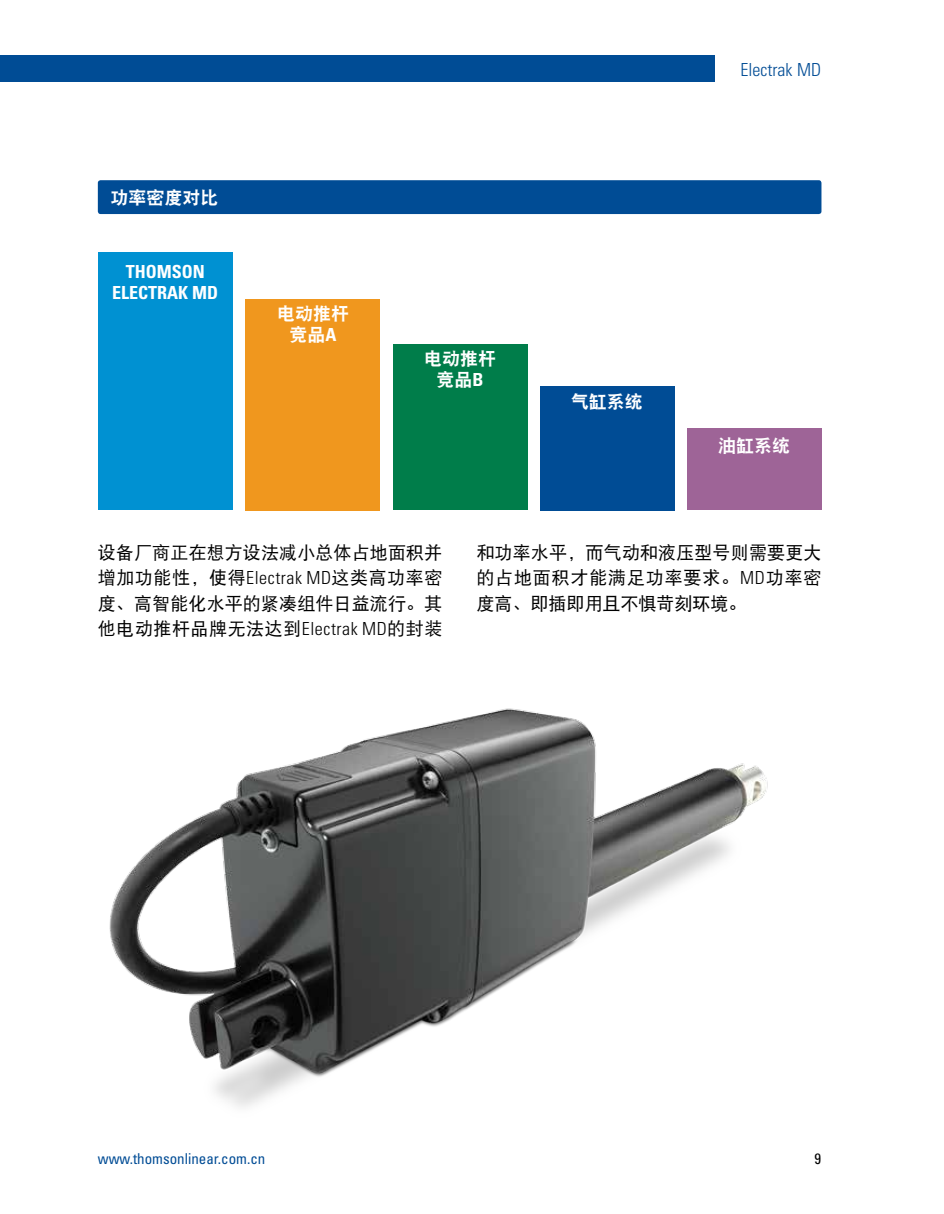
<style>
.page{position:relative;width:944px;height:1214px;background:#fff}
.page>*{position:absolute;margin:0;border:0;box-sizing:border-box;transform-origin:0 0}
.t1{font:18px/25.5px "DF Hei W5";letter-spacing:.01em;color:#000;text-align:justify}
.t2{font:18px/21px "DF Hei W9";color:#fff;text-align:center}
.t3{font:700 condensed 18px/21px "Univers";color:#fff;text-align:center}
.t4{font:300 condensed 18px "Univers";color:#004c95}
.t5{font:condensed 15px "Univers";color:#004c95}
.t6{font:condensed 15px "Univers";color:#000}
.s1{font-family:"Univers";font-weight:700;font-stretch:condensed}
.s2{font-family:"Univers";font-weight:300;font-stretch:condensed}
</style>
<div class="page">
<div style="left:13px;top:56px;width:701px;height:26px;background:#004c95"></div>
<div style="left:0;top:56px;width:13px;height:26px;background:#004c95"></div>
<img style="left:109px;top:708px;width:659px;height:399px">
<div style="left:98px;top:252px;width:134px;height:258px;background:#0091d2"></div>
<div style="left:245px;top:299px;width:135px;height:211px;background:#f0971e"></div>
<div style="left:393px;top:344px;width:134px;height:165px;background:#007d4a"></div>
<div style="left:539px;top:386px;width:135px;height:124px;background:#004c95"></div>
<div style="left:686px;top:428px;width:135px;height:82px;background:#9e6497"></div>
<div style="left:98px;top:180px;width:723px;height:34px;background:#004c95;border-radius:3px"></div>
<p class="t2" style="left:111px;top:187px;width:110px">功率密度对比</p>
<p class="t3" style="left:112px;top:261px;width:108px">THOMSON<br>ELECTRAK MD</p>
<p class="t2" style="left:277px;top:303px;width:73px">电动推杆竞品<span class="s1">A</span></p>
<p class="t4" style="left:740px;top:59px;width:82px">Electrak MD</p>
<p class="t2" style="left:424px;top:348px;width:73px">电动推杆竞品<span class="s1">B</span></p>
<p class="t2" style="left:570px;top:391px;width:73px">气缸系统</p>
<p class="t2" style="left:718px;top:435px;width:73px">油缸系统</p>
<p class="t1" style="left:98px;top:539px;width:346px">设备厂商正在想方设法减小总体占地面积并增加功能性，使得<span class="s2">Electrak MD</span>这类高功率密度、高智能化水平的紧凑组件日益流行。其他电动推杆品牌无法达到<span class="s2">Electrak MD</span>的封装</p>
<p class="t1" style="left:476px;top:539px;width:346px">和功率水平，而气动和液压型号则需要更大的占地面积才能满足功率要求。<span class="s2">MD</span>功率密度高、即插即用且不惧苛刻环境。</p>
<p class="t5" style="left:98px;top:1149px;width:169px">www.thomsonlinear.com.cn</p>
<p class="t6" style="left:814px;top:1149px;width:8px">9</p>
</div>
